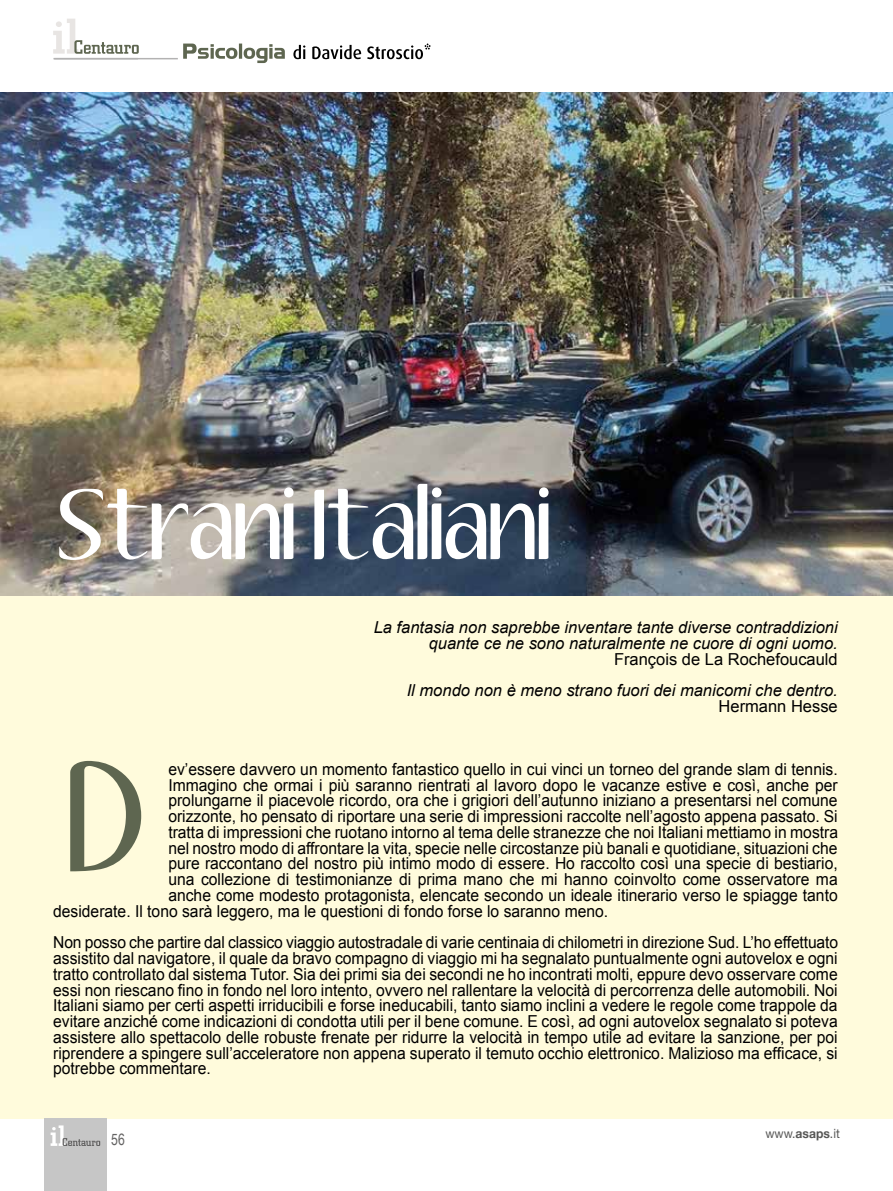
<style>
.page{position:relative;width:893px;height:1191px;background:#fff}
.page>*{position:absolute;margin:0;border:0;box-sizing:border-box;transform-origin:0 0}
.t1{font:87.3px "Aubrey";color:#fff;scale:.95 1}
.t2{font:16.5px/15.8px "Arial";color:#000;text-align:justify;scale:.95 1}
.t3{font:italic 16.5px/15.8px "Arial";color:#000;text-align:right}
.t4{font:16.5px "Arial";color:#000}
.t5{font:15.75px "Arial Narrow";color:#646363;scale:.95 1}
.t6{font:12.75px "Helvetica Neue";color:#575756;scale:.95 1}
.s1{font-weight:700}
</style>
<div class="page">
<div style="left:0;top:93px;width:893px;height:1025px;background:#fffbdc"></div>
<img style="left:0;top:93px;width:893px;height:502px">
<div style="left:45px;top:1118px;width:62px;height:73px;background:#c6c6c6"></div>
<svg style="left:51px;top:1125px;width:49px;height:21px"></svg>
<svg style="left:53px;top:19px;width:86px;height:35px"></svg>
<hr style="left:53px;top:58px;width:85px;height:1px;background:#b3b2b2">
<svg style="left:183px;top:44px;width:102px;height:19px"></svg>
<svg style="left:293px;top:44px;width:138px;height:15px"></svg>
<hr style="left:54px;top:58px;width:124px;height:1px;background:#b3b2b2">
<svg style="left:70px;top:760px;width:71px;height:111px"></svg>
<h1 class="t1" style="left:59px;top:480px;width:521px">Strani Italiani</h1>
<p class="t3" style="left:374px;top:619px;width:466px">La fantasia non saprebbe inventare tante diverse contraddizioni quante ce ne sono naturalmente ne cuore di ogni uomo.</p>
<p class="t4" style="left:614px;top:648px;width:225px">François de La Rochefoucauld</p>
<p class="t3" style="left:407px;top:682px;width:433px">Il mondo non è meno strano fuori dei manicomi che dentro.</p>
<p class="t4" style="left:719px;top:695px;width:121px">Hermann Hesse</p>
<p class="t2" style="left:168px;top:761px;width:706px">ev’essere davvero un momento fantastico quello in cui vinci un torneo del grande slam di tennis.</p>
<p class="t2" style="left:168px;top:777px;width:706px">Immagino che ormai i più saranno rientrati al lavoro dopo le vacanze estive e così, anche per</p>
<p class="t2" style="left:168px;top:793px;width:706px">prolungarne il piacevole ricordo, ora che i grigiori dell’autunno iniziano a presentarsi nel comune</p>
<p class="t2" style="left:168px;top:808px;width:706px">orizzonte, ho pensato di riportare una serie di impressioni raccolte nell’agosto appena passato. Si</p>
<p class="t2" style="left:168px;top:824px;width:706px">tratta di impressioni che ruotano intorno al tema delle stranezze che noi Italiani mettiamo in mostra</p>
<p class="t2" style="left:168px;top:840px;width:706px">nel nostro modo di affrontare la vita, specie nelle circostanze più banali e quotidiane, situazioni che</p>
<p class="t2" style="left:168px;top:856px;width:706px">pure raccontano del nostro più intimo modo di essere. Ho raccolto così una specie di bestiario,</p>
<p class="t2" style="left:168px;top:871px;width:706px">una collezione di testimonianze di prima mano che mi hanno coinvolto come osservatore ma</p>
<p class="t2" style="left:168px;top:887px;width:706px">anche come modesto protagonista, elencate secondo un ideale itinerario verso le spiagge tanto</p>
<p class="t2" style="left:53px;top:903px;width:586px">desiderate. Il tono sarà leggero, ma le questioni di fondo forse lo saranno meno.</p>
<p class="t2" style="left:53px;top:934px;width:828px">Non posso che partire dal classico viaggio autostradale di varie centinaia di chilometri in direzione Sud. L’ho effettuato assistito dal navigatore, il quale da bravo compagno di viaggio mi ha segnalato puntualmente ogni autovelox e ogni tratto controllato dal sistema Tutor. Sia dei primi sia dei secondi ne ho incontrati molti, eppure devo osservare come essi non riescano fino in fondo nel loro intento, ovvero nel rallentare la velocità di percorrenza delle automobili. Noi Italiani siamo per certi aspetti irriducibili e forse ineducabili, tanto siamo inclini a vedere le regole come trappole da evitare anziché come indicazioni di condotta utili per il bene comune. E così, ad ogni autovelox segnalato si poteva assistere allo spettacolo delle robuste frenate per ridurre la velocità in tempo utile ad evitare la sanzione, per poi riprendere a spingere sull’acceleratore non appena superato il temuto occhio elettronico. Malizioso ma efficace, si potrebbe commentare.</p>
<p class="t5" style="left:111px;top:1127px;width:16px">56</p>
<p class="t6" style="left:765px;top:1124px;width:80px">www.<span class="s1">asaps</span>.it</p>
</div>
